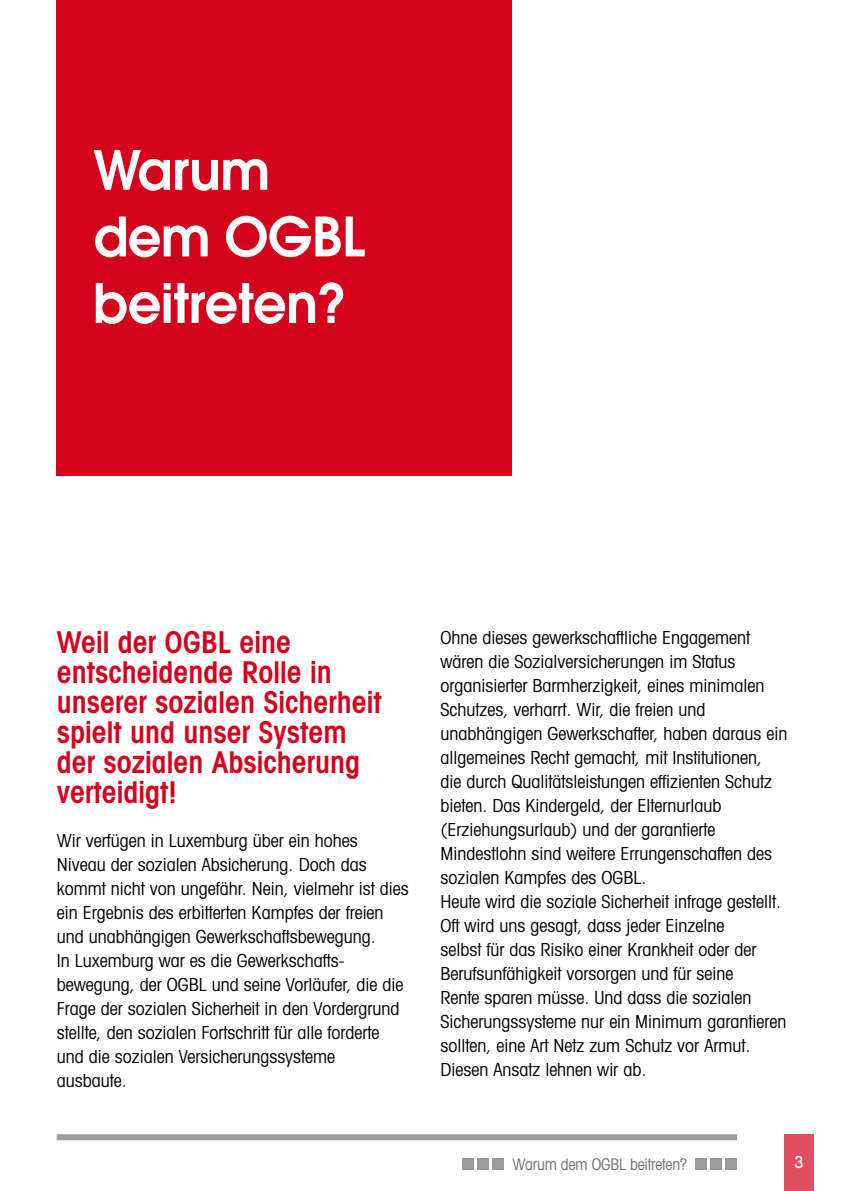
<style>
.page{position:relative;width:842px;height:1191px;background:#fff}
.page>*{position:absolute;margin:0;border:0;box-sizing:border-box;transform-origin:0 0}
.t1{font:600 53.8px/66.6px "Avant Garde";letter-spacing:-.01em;color:#fff}
.t2{font:600 condensed 30px/30px "Avant Garde";color:#d4021d}
.t3{font:condensed 18px/24px "Avant Garde";color:#000}
.t4{font:500 condensed 16.6px "Avant Garde";color:#fff}
.t5{font:condensed 16px "Avant Garde";letter-spacing:-.01em;color:#707172}
</style>
<div class="page">
<div style="left:784px;top:1134px;width:30px;height:57px;background:#e04e61"></div>
<div style="left:57px;top:0;width:455px;height:475px;background:#d4021d"></div>
<div style="left:462px;top:1157px;width:12px;height:12px;background:#9b9b9c"></div>
<div style="left:477px;top:1157px;width:12px;height:12px;background:#9b9b9c"></div>
<div style="left:493px;top:1157px;width:11px;height:12px;background:#9b9b9c"></div>
<div style="left:695px;top:1157px;width:12px;height:12px;background:#9b9b9c"></div>
<div style="left:710px;top:1157px;width:12px;height:12px;background:#9b9b9c"></div>
<div style="left:725px;top:1157px;width:12px;height:12px;background:#9b9b9c"></div>
<div style="left:57px;top:1134px;width:680px;height:6px;background:#9c9e9f"></div>
<h1 class="t1" style="left:93px;top:136px;width:273px">Warum dem OGBL beitreten?</h1>
<h2 class="t2" style="left:57px;top:626px;width:326px">Weil der OGBL eine entscheidende Rolle in unserer sozialen Sicherheit spielt und unser System der sozialen Absicherung verteidigt!</h2>
<p class="t3" style="left:57px;top:828px;width:353px">Wir verfügen in Luxemburg über ein hohes Niveau der sozialen Absicherung. Doch das kommt nicht von ungefähr. Nein, vielmehr ist dies ein Ergebnis des erbitterten Kampfes der freien und unabhängigen Gewerkschaftsbewegung.<br>In Luxemburg war es die Gewerkschafts&shy;bewegung, der OGBL und seine Vorläufer, die die Frage der sozialen Sicherheit in den Vordergrund stellte, den sozialen Fortschritt für alle forderte und die sozialen Versicherungssysteme ausbaute.</p>
<p class="t3" style="left:440px;top:625px;width:348px">Ohne dieses gewerkschaftliche Engagement wären die Sozialversicherungen im Status organisierter Barmherzigkeit, eines minimalen Schutzes, verharrt. Wir, die freien und unabhängigen Gewerkschafter, haben daraus ein allgemeines Recht gemacht, mit Institutionen, die durch Qualitätsleistungen effizienten Schutz bieten. Das Kindergeld, der Elternurlaub (Erziehungsurlaub) und der garantierte Mindestlohn sind weitere Errungenschaften des sozialen Kampfes des OGBL.<br>Heute wird die soziale Sicherheit infrage gestellt.<br>Oft wird uns gesagt, dass jeder Einzelne<br>selbst für das Risiko einer Krankheit oder der Berufsunfähigkeit vorsorgen und für seine<br>Rente sparen müsse. Und dass die sozialen Sicherungssysteme nur ein Minimum garantieren sollten, eine Art Netz zum Schutz vor Armut.<br>Diesen Ansatz lehnen wir ab.</p>
<p class="t5" style="left:512px;top:1153px;width:176px">Warum dem OGBL beitreten?</p>
<p class="t4" style="left:794px;top:1151px;width:11px">3</p>
</div>
